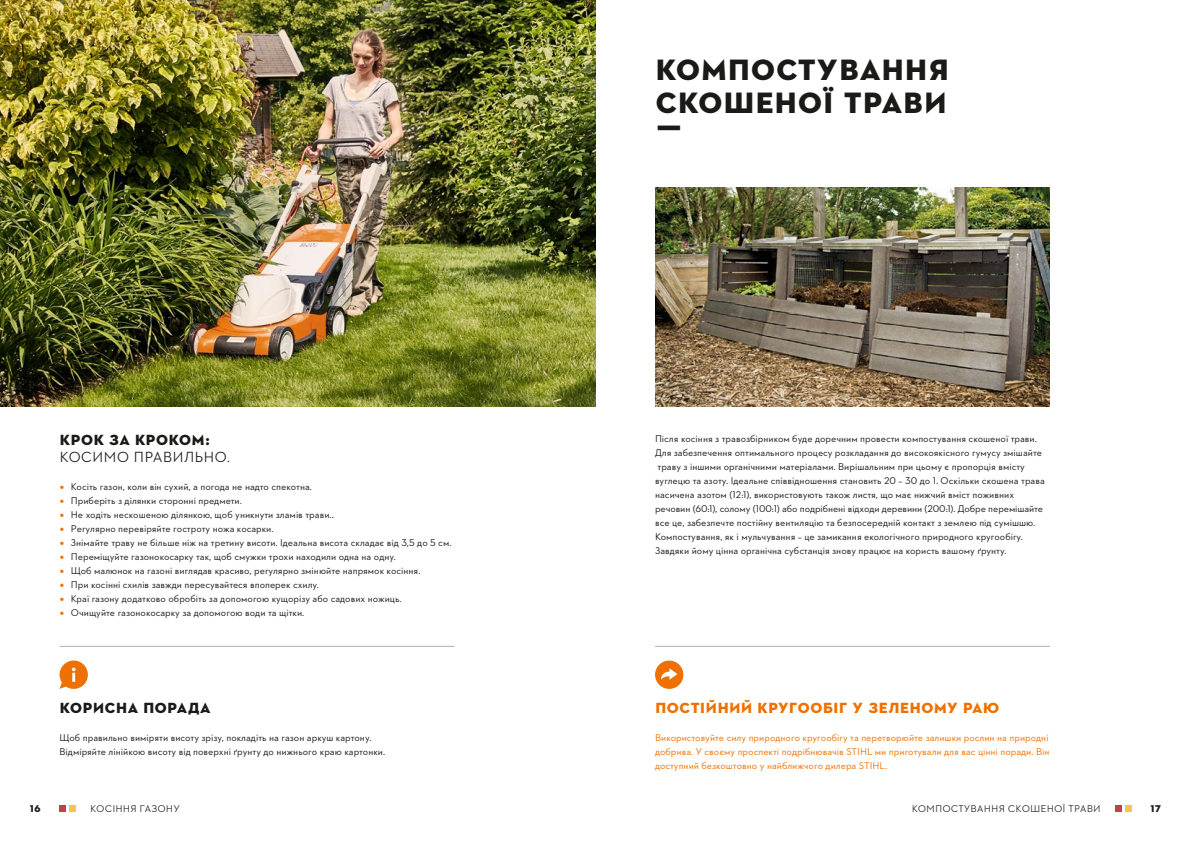
<style>
.page{position:relative;width:1191px;height:842px;background:#fff}
.page>*{position:absolute;margin:0;border:0;box-sizing:border-box;transform-origin:0 0}
.t1{font:30px/33px "STIHL Contraface Display Titling";color:#1a1a18;text-align:justify}
.t2{font:15px "STIHL Contraface Display Titling";color:#ee7100}
.t3{font:15px "STIHL Contraface Display Titling";color:#1a1a18}
.t4{font:500 15px "STIHL Contraface Display";letter-spacing:-.005em;color:#1a1a18}
.t5{font:10px/14px "STIHL Contraface Text";color:#1a1a18}
.t6{font:10px/14px "STIHL Contraface Text";color:#ee7100;text-align:justify}
.t7{font:500 10px "STIHL Contraface Display";color:#1a1a18}
.t8{font:10px "STIHL Contraface Display Titling";color:#1a1a18}
.s1{color:#ee7100}
</style>
<div class="page">
<div style="left:60px;top:805px;width:6px;height:7px;background:#c93e3e"></div>
<div style="left:69px;top:805px;width:7px;height:7px;background:#fdc543"></div>
<div style="left:1115px;top:805px;width:6px;height:7px;background:#c93e3e"></div>
<div style="left:1124px;top:805px;width:7px;height:7px;background:#fdc543"></div>
<img style="left:655px;top:187px;width:395px;height:220px">
<img style="left:0;top:0;width:595px;height:407px">
<div style="left:655px;top:660px;width:28px;height:29px;background:#ee7100;border-radius:50%"></div>
<svg style="left:661px;top:668px;width:16px;height:12px"></svg>
<svg style="left:60px;top:660px;width:28px;height:29px"></svg>
<hr style="left:60px;top:646px;width:394px;height:1px;background:#b1b2b3">
<hr style="left:655px;top:646px;width:395px;height:1px;background:#b1b2b3">
<h2 class="t3" style="left:60px;top:431px;width:152px">Крок за кроком:</h2>
<h2 class="t4" style="left:60px;top:449px;width:172px">косимо правильно.</h2>
<p class="t5" style="left:60px;top:479px;width:393px"><span class="s1">⬤</span> Косіть газон, коли він сухий, а погода не надто спекотна.<br><span class="s1">⬤</span> Приберіть з ділянки сторонні предмети.<br><span class="s1">⬤</span> Не ходіть нескошеною ділянкою, щоб уникнути зламів трави..<br><span class="s1">⬤</span> Регулярно перевіряйте гостроту ножа косарки.<br><span class="s1">⬤</span> Знімайте траву не більше ніж на третину висоти. Ідеальна висота складає від 3,5 до 5 см. <span class="s1">⬤</span> Переміщуйте газонокосарку так, щоб смужки трохи находили одна на одну.<br><span class="s1">⬤</span> Щоб малюнок на газоні виглядав красиво, регулярно змінюйте напрямок косіння.<br><span class="s1">⬤</span> При косінні схилів завжди пересувайтеся впоперек схилу.<br><span class="s1">⬤</span> Краї газону додатково обробіть за допомогою кущорізу або садових ножиць.<br><span class="s1">⬤</span> Очищуйте газонокосарку за допомогою води та щітки.</p>
<h2 class="t3" style="left:60px;top:699px;width:153px">Корисна порада</h2>
<p class="t5" style="left:60px;top:731px;width:327px">Щоб правильно виміряти висоту зрізу, покладіть на газон аркуш картону.<br>Відміряйте лінійкою висоту від поверхні ґрунту до нижнього краю картонки.</p>
<h1 class="t1" style="left:655px;top:53px;width:296px">Компостування скошеної трави ƒ</h1>
<p class="t5" style="left:655px;top:431px;width:391px">Після косіння з травозбірником буде доречним провести компостування скошеної трави.<br>Для забезпечення оптимального процесу розкладання до високоякісного гумусу змішайте траву з іншими органічними матеріалами. Вирішальним при цьому є пропорція вмісту вуглецю та азоту. Ідеальне співвідношення становить 20 – 30 до 1. Оскільки скошена трава насичена азотом (12:1), використовують також листя, що має нижчий вміст поживних речовин (60:1), солому (100:1) або подрібнені відходи деревини (200:1). Добре перемішайте все це, забезпечте постійну вентиляцію та безпосередній контакт з землею під сумішшю.<br>Компостування, як і мульчування – це замикання екологічного природного кругообігу.<br>Завдяки йому цінна органічна субстанція знову працює на користь вашому ґрунту.</p>
<h2 class="t2" style="left:655px;top:699px;width:346px">Постійний кругообіг у зеленому раю</h2>
<p class="t6" style="left:655px;top:731px;width:396px">Використовуйте силу природного кругообігу та перетворюйте залишки рослин на природні добрива. У своєму проспекті подрібнювачів STIHL ми приготували для вас цінні поради. Він доступний безкоштовно у найближчого дилера STIHL.</p>
<p class="t8" style="left:30px;top:802px;width:12px">16</p>
<p class="t7" style="left:90px;top:803px;width:91px">Косіння газону</p>
<p class="t7" style="left:911px;top:803px;width:191px">Компостування скошеної трави</p>
<p class="t8" style="left:1150px;top:802px;width:12px">17</p>
</div>
